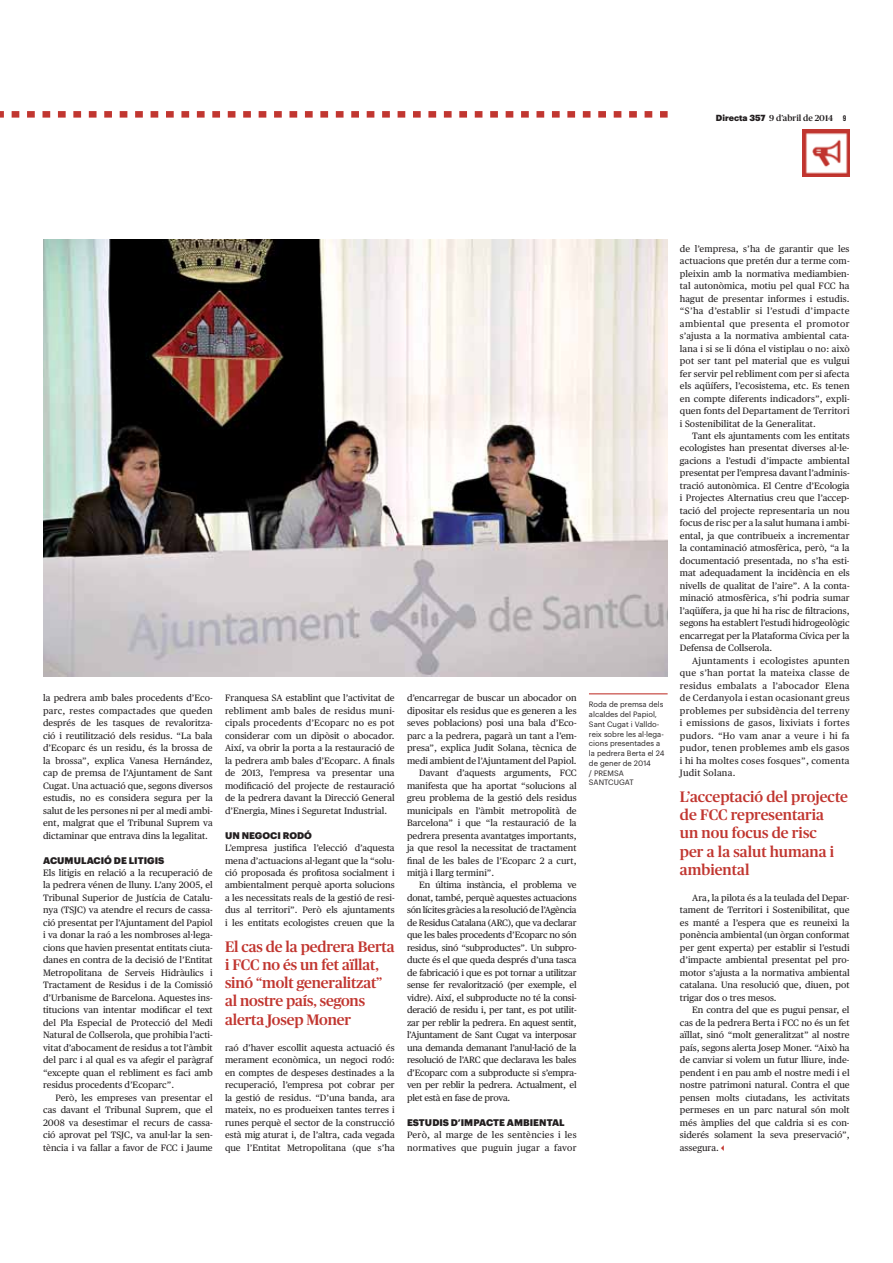
<style>
.page{position:relative;width:893px;height:1263px;background:#fff}
.page>*{position:absolute;margin:0;border:0;box-sizing:border-box;transform-origin:0 0}
.t1{font:500 15.15px/18.3px "Publico";letter-spacing:-.01em;color:#c13630}
.t2{font:900 9.45px "Graphik";letter-spacing:.005em;color:#231f20}
.t3{font:9.3px/12.5px "Publico Text";color:#231f20;text-align:justify}
.t4{font:9.3px "Publico Text";letter-spacing:-.02em;color:#231f20}
.t5{font:9.3px/12.5px "Publico Text";letter-spacing:.03em;color:#231f20}
.t6{font:500 8.7px "Publico";color:#231f20}
.t7{font:7.65px/9.8px "Graphik";color:#231f20}
.s1{font-family:"Graphik";font-weight:900}
.s2{font-family:"Local Gothic";font-weight:400}
</style>
<div class="page">
<svg style="left:0;top:111px;width:668px;height:7px"></svg>
<img style="left:803px;top:130px;width:46px;height:47px">
<hr style="left:589px;top:693px;width:79px;height:1px;background:#c13630">
<img style="left:43px;top:239px;width:625px;height:437px">
<p class="t6" style="left:716px;top:114px;width:132px"><span class="s1">Directa 357</span> 9 d’abril de 2014 <span class="s2">9</span></p>
<p class="t3" style="left:43px;top:692px;width:171px">la pedrera amb bales procedents d’Eco&shy;parc, restes compactades que queden després de les tasques de revaloritza&shy;ció i reutilització dels residus. “La bala d’Ecoparc és un residu, és la brossa de la brossa”, explica Vanesa Hernández, cap de premsa de l’Ajuntament de Sant Cugat. Una actuació que, segons diversos estudis, no es considera segura per la salut de les persones ni per al medi ambi&shy;ent, malgrat que el Tribunal Suprem va dictaminar que entrava dins la legalitat.</p>
<p class="t2" style="left:43px;top:856px;width:123px">ACUMULACIÓ DE LITIGIS</p>
<p class="t3" style="left:43px;top:867px;width:171px">Els litigis en relació a la recuperació de la pedrera vénen de lluny. L’any 2005, el Tribunal Superior de Justícia de Catalu&shy;nya (TSJC) va atendre el recurs de cassa&shy;ció presentat per l’Ajuntament del Papiol i va donar la raó a les nombroses al·lega&shy;cions que havien presentat entitats ciuta&shy;danes en contra de la decisió de l’Entitat Metropolitana de Serveis Hidràulics i Tractament de Residus i de la Comissió d’Urbanisme de Barcelona. Aquestes ins&shy;titucions van intentar modificar el text del Pla Especial de Protecció del Medi Natural de Collserola, que prohibia l’acti&shy;vitat d’abocament de residus a tot l’àmbit del parc i al qual es va afegir el paràgraf “excepte quan el rebliment es faci amb residus procedents d’Ecoparc”.</p>
<p class="t3" style="left:43px;top:1092px;width:171px;text-indent:12px">Però, les empreses van presentar el cas davant el Tribunal Suprem, que el 2008 va desestimar el recurs de cassa&shy;ció aprovat pel TSJC, va anul·lar la sen&shy;tència i va fallar a favor de FCC i Jaume</p>
<p class="t3" style="left:225px;top:692px;width:171px">Franquesa SA establint que l’activitat de rebliment amb bales de residus muni&shy;cipals procedents d’Ecoparc no es pot considerar com un dipòsit o abocador.<br>Així, va obrir la porta a la restauració de la pedrera amb bales d’Ecoparc. A finals de 2013, l’empresa va presentar una modificació del projecte de restauració de la pedrera davant la Direcció General d’Energia, Mines i Seguretat Industrial.</p>
<p class="t2" style="left:225px;top:831px;width:88px">UN NEGOCI RODÓ</p>
<p class="t3" style="left:225px;top:842px;width:171px">L’empresa justifica l’elecció d’aquesta mena d’actuacions al·legant que la “solu&shy;ció proposada és profitosa socialment i ambientalment perquè aporta solucions a les necessitats reals de la gestió de resi&shy;dus al territori”. Però els ajuntaments i les entitats ecologistes creuen que la</p>
<h1 class="t1" style="left:225px;top:938px;width:171px">El cas de la pedrera Berta i FCC no és un fet aïllat, sinó “molt generalitzat” al nostre país, segons alerta Josep Moner</h1>
<p class="t3" style="left:225px;top:1042px;width:171px">raó d’haver escollit aquesta actuació és merament econòmica, un negoci rodó: en comptes de despeses destinades a la recuperació, l’empresa pot cobrar per la gestió de residus. “D’una banda, ara mateix, no es produeixen tantes terres i runes perquè el sector de la construcció està mig aturat i, de l’altra, cada vegada que l’Entitat Metropolitana (que s’ha</p>
<p class="t3" style="left:407px;top:692px;width:171px">d’encarregar de buscar un abocador on</p>
<p class="t3" style="left:407px;top:705px;width:171px">dipositar els residus que es generen a les</p>
<p class="t3" style="left:407px;top:717px;width:171px">seves poblacions) posi una bala d’Eco-</p>
<p class="t3" style="left:407px;top:730px;width:171px">parc a la pedrera, pagarà un tant a l’em-</p>
<p class="t3" style="left:407px;top:742px;width:171px">presa”, explica Judit Solana, tècnica de</p>
<p class="t3" style="left:407px;top:755px;width:171px">medi ambient de l’Ajuntament del Papiol.</p>
<p class="t3" style="left:419px;top:767px;width:159px">Davant d’aquests arguments, FCC</p>
<p class="t3" style="left:407px;top:780px;width:171px">manifesta que ha aportat “solucions al</p>
<p class="t3" style="left:407px;top:792px;width:171px">greu problema de la gestió dels residus</p>
<p class="t3" style="left:407px;top:805px;width:171px">municipals en l’àmbit metropolità de</p>
<p class="t3" style="left:407px;top:817px;width:171px">Barcelona” i que “la restauració de la</p>
<p class="t3" style="left:407px;top:830px;width:171px">pedrera presenta avantatges importants,</p>
<p class="t3" style="left:407px;top:842px;width:171px">ja que resol la necessitat de tractament</p>
<p class="t3" style="left:407px;top:855px;width:171px">final de les bales de l’Ecoparc 2 a curt,</p>
<p class="t3" style="left:407px;top:867px;width:89px">mitjà i llarg termini”.</p>
<p class="t4" style="left:419px;top:881px;width:159px">En última instància, el problema ve</p>
<p class="t4" style="left:407px;top:894px;width:171px">donat, també, perquè aquestes actuacions</p>
<p class="t4" style="left:407px;top:906px;width:171px">són lícites gràcies a la resolució de l’Agència</p>
<p class="t4" style="left:407px;top:919px;width:171px">de Residus Catalana (ARC), que va declarar</p>
<p class="t4" style="left:407px;top:931px;width:171px">que les bales procedents d’Ecoparc no són</p>
<p class="t4" style="left:407px;top:944px;width:171px">residus, sinó “subproductes”. Un subpro-</p>
<p class="t4" style="left:407px;top:956px;width:171px">ducte és el que queda després d’una tasca</p>
<p class="t4" style="left:407px;top:969px;width:171px">de fabricació i que es pot tornar a utilitzar</p>
<p class="t4" style="left:407px;top:981px;width:171px">sense fer revalorització (per exemple, el</p>
<p class="t4" style="left:407px;top:994px;width:171px">vidre). Així, el subproducte no té la consi-</p>
<p class="t4" style="left:407px;top:1006px;width:171px">deració de residu i, per tant, es pot utilit-</p>
<p class="t4" style="left:407px;top:1019px;width:171px">zar per reblir la pedrera. En aquest sentit,</p>
<p class="t4" style="left:407px;top:1031px;width:171px">l’Ajuntament de Sant Cugat va interposar</p>
<p class="t4" style="left:407px;top:1044px;width:171px">una demanda demanant l’anul·lació de la</p>
<p class="t4" style="left:407px;top:1056px;width:171px">resolució de l’ARC que declarava les bales</p>
<p class="t4" style="left:407px;top:1069px;width:171px">d’Ecoparc com a subproducte si s’empra-</p>
<p class="t4" style="left:407px;top:1081px;width:171px">ven per reblir la pedrera. Actualment, el</p>
<p class="t4" style="left:407px;top:1094px;width:105px">plet està en fase de prova.</p>
<p class="t2" style="left:407px;top:1118px;width:159px">ESTUDIS D’IMPACTE AMBIENTAL</p>
<p class="t5" style="left:407px;top:1129px;width:171px">Però, al marge de les sentències i les normatives que puguin jugar a favor</p>
<p class="t7" style="left:589px;top:700px;width:77px">Roda de premsa dels alcaldes del Papiol,<br>Sant Cugat i Valldo&shy;reix sobre les al·lega&shy;cions presentades a la pedrera Berta el 24 de gener de 2014<br>/ PREMSA<br>SANTCUGAT</p>
<p class="t3" style="left:680px;top:243px;width:171px">de l’empresa, s’ha de garantir que les actuacions que pretén dur a terme com&shy;pleixin amb la normativa mediambien&shy;tal autonòmica, motiu pel qual FCC ha hagut de presentar informes i estudis. “S’ha d’establir si l’estudi d’impacte ambiental que presenta el promotor s’ajusta a la normativa ambiental cata&shy;lana i si se li dóna el vistiplau o no: això pot ser tant pel material que es vulgui fer servir pel rebliment com per si afecta els aqüífers, l’ecosistema, etc. Es tenen en compte diferents indicadors”, expli&shy;quen fonts del Departament de Territori i Sostenibilitat de la Generalitat.</p>
<p class="t3" style="left:680px;top:430px;width:171px;text-indent:12px">Tant els ajuntaments com les entitats ecologistes han presentat diverses al·le&shy;gacions a l’estudi d’impacte ambiental presentat per l’empresa davant l’adminis&shy;tració autonòmica. El Centre d’Ecologia i Projectes Alternatius creu que l’accep&shy;tació del projecte representaria un nou focus de risc per a la salut humana i ambi&shy;ental, ja que contribueix a incrementar la contaminació atmosfèrica, però, “a la documentació presentada, no s’ha esti&shy;mat adequadament la incidència en els nivells de qualitat de l’aire”. A la conta&shy;minació atmosfèrica, s’hi podria sumar l’aqüífera, ja que hi ha risc de filtracions, segons ha establert l’estudi hidrogeològic encarregat per la Plataforma Cívica per la Defensa de Collserola.</p>
<p class="t3" style="left:680px;top:655px;width:171px;text-indent:12px">Ajuntaments i ecologistes apunten que s’han portat la mateixa classe de residus embalats a l’abocador Elena de Cerdanyola i estan ocasionant greus problemes per subsidència del terreny i emissions de gasos, lixiviats i fortes pudors. “Ho vam anar a veure i hi fa pudor, tenen problemes amb els gasos i hi ha moltes coses fosques”, comenta Judit Solana.</p>
<h1 class="t1" style="left:680px;top:789px;width:170px">L’acceptació del projecte de FCC representaria<br>un nou focus de risc<br>per a la salut humana i ambiental</h1>
<p class="t3" style="left:680px;top:892px;width:171px;text-indent:12px">Ara, la pilota és a la teulada del Depar&shy;tament de Territori i Sostenibilitat, que es manté a l’espera que es reuneixi la ponència ambiental (un òrgan conformat per gent experta) per establir si l’estudi d’impacte ambiental presentat pel pro&shy;motor s’ajusta a la normativa ambiental catalana. Una resolució que, diuen, pot trigar dos o tres mesos.</p>
<p class="t3" style="left:680px;top:1005px;width:171px;text-indent:12px">En contra del que es pugui pensar, el cas de la pedrera Berta i FCC no és un fet aïllat, sinó “molt generalitzat” al nostre país, segons alerta Josep Moner. “Això ha de canviar si volem un futur lliure, inde&shy;pendent i en pau amb el nostre medi i el nostre patrimoni natural. Contra el que pensen molts ciutadans, les activitats permeses en un parc natural són molt més àmplies del que caldria si es con&shy;siderés solament la seva preservació”, assegura.</p>
</div>
